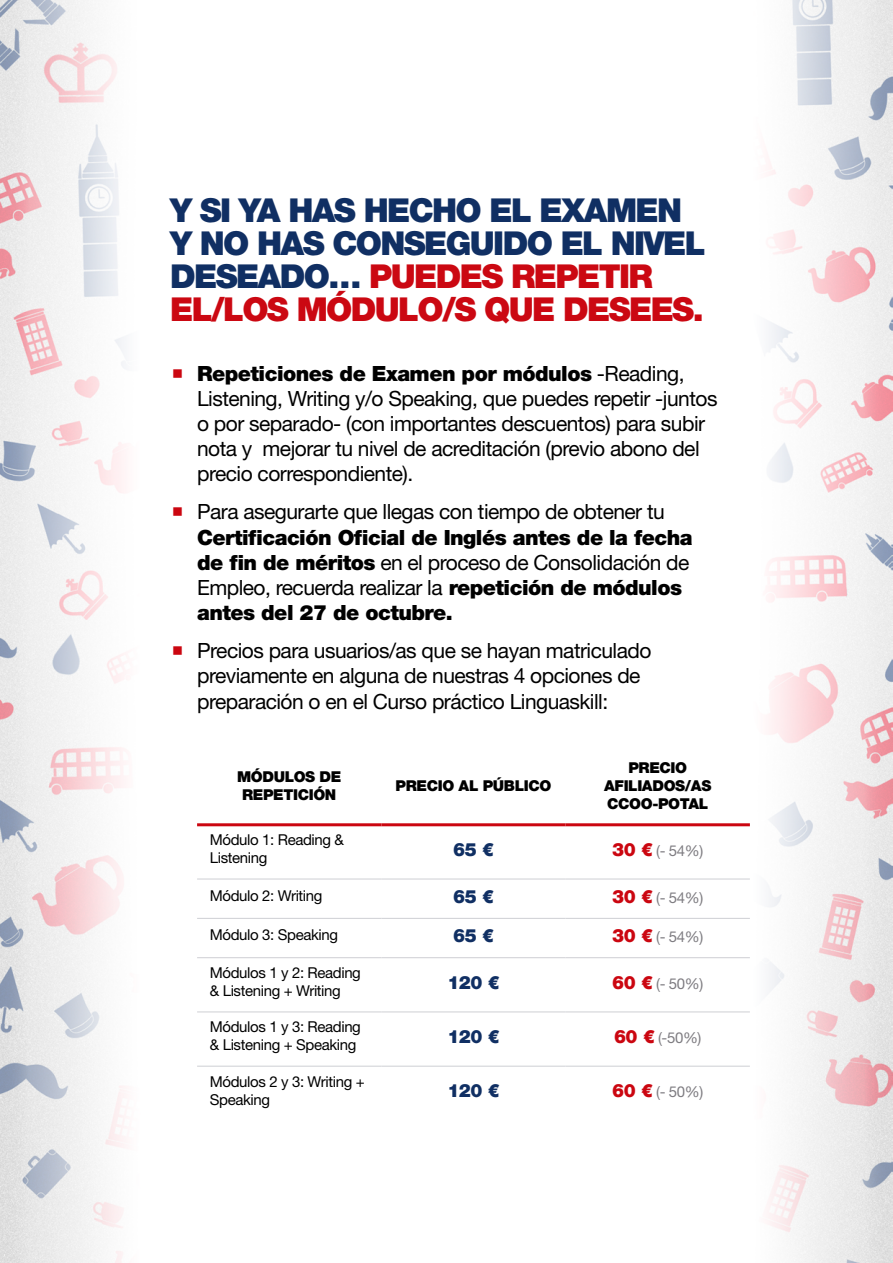
<style>
.page{position:relative;width:893px;height:1263px;background:#fff}
.page>*{position:absolute;margin:0;border:0;box-sizing:border-box;transform-origin:0 0}
.t1{font:900 33px/33px "Helvetica Neue LT Std";letter-spacing:-.05em;color:#102f63}
.t2{font:21px/25.2px "Helvetica Neue LT Std";letter-spacing:-.025em;color:#000}
.t3{font:900 21px/25.2px "Helvetica Neue LT Std";letter-spacing:-.025em;color:#000}
.t4{font:900 18px "Helvetica Neue LT";letter-spacing:-.025em;color:#102f63}
.t5{font:15px/18px "Helvetica Neue LT Std";letter-spacing:-.025em;color:#000}
.t6{font:900 15px/18px "Helvetica Neue LT Std";letter-spacing:-.025em;color:#000;text-align:center}
.t7{font:15px "Helvetica Neue LT Std";letter-spacing:-.025em;color:#7e7c81}
.s1{color:#cb0812}
.s2{font-weight:900}
.s3{font-weight:400}
.s4{font-family:"Helvetica Neue LT";font-weight:900;font-size:18px;color:#cb0610}
</style>
<div class="page">
<img style="left:0;top:0;width:893px;height:1263px">
<hr style="left:197px;top:879px;width:184px;height:1px;background:#cecfd4">
<hr style="left:381px;top:879px;width:185px;height:1px;background:#cecfd4">
<hr style="left:566px;top:879px;width:184px;height:1px;background:#cecfd4">
<hr style="left:197px;top:918px;width:184px;height:1px;background:#cecfd4">
<hr style="left:381px;top:918px;width:185px;height:1px;background:#cecfd4">
<hr style="left:566px;top:918px;width:184px;height:1px;background:#cecfd4">
<hr style="left:197px;top:957px;width:184px;height:1px;background:#cecfd4">
<hr style="left:381px;top:957px;width:185px;height:1px;background:#cecfd4">
<hr style="left:566px;top:957px;width:184px;height:1px;background:#cecfd4">
<hr style="left:197px;top:1011px;width:184px;height:1px;background:#cecfd4">
<hr style="left:381px;top:1011px;width:185px;height:1px;background:#cecfd4">
<hr style="left:566px;top:1011px;width:184px;height:1px;background:#cecfd4">
<hr style="left:197px;top:1066px;width:184px;height:1px;background:#cecfd4">
<hr style="left:381px;top:1066px;width:185px;height:1px;background:#cecfd4">
<hr style="left:566px;top:1066px;width:184px;height:1px;background:#cecfd4">
<hr style="left:197px;top:823px;width:184px;height:3px;background:#cb0610">
<hr style="left:381px;top:823px;width:185px;height:3px;background:#cb0610">
<hr style="left:566px;top:823px;width:184px;height:3px;background:#cb0610">
<svg style="left:173px;top:369px;width:9px;height:8px"></svg>
<svg style="left:173px;top:508px;width:9px;height:8px"></svg>
<svg style="left:173px;top:646px;width:9px;height:9px"></svg>
<h1 class="t1" style="left:170px;top:194px;width:537px">Y SI YA HAS HECHO EL EXAMEN<br>Y NO HAS CONSEGUIDO EL NIVEL<br>DESEADO… <span class="s1">PUEDES REPETIR<br>EL/LOS MÓDULO/S QUE DESEES.</span></h1>
<p class="t2" style="left:197px;top:360px;width:522px"><span class="s2">Repeticiones de Examen por módulos</span> -Reading, Listening, Writing y/o Speaking, que puedes repetir -juntos o por separado- (con importantes descuentos) para subir nota y mejorar tu nivel de acreditación (previo abono del precio correspondiente).</p>
<p class="t2" style="left:197px;top:499px;width:469px">Para asegurarte que llegas con tiempo de obtener tu</p>
<p class="t3" style="left:197px;top:524px;width:497px">Certificación Oficial de Inglés antes de la fecha de fin de méritos <span class="s3">en el proceso de Consolidación de Empleo, recuerda realizar la</span> repetición de módulos antes del 27 de octubre.</p>
<p class="t2" style="left:197px;top:638px;width:456px">Precios para usuarios/as que se hayan matriculado previamente en alguna de nuestras 4 opciones de preparación o en el Curso práctico Linguaskill:</p>
<p class="t6" style="left:237px;top:768px;width:106px">MÓDULOS DE<br>REPETICIÓN</p>
<p class="t6" style="left:396px;top:777px;width:157px">PRECIO AL PÚBLICO</p>
<p class="t6" style="left:604px;top:759px;width:109px">PRECIO<br>AFILIADOS/AS<br>CCOO-POTAL</p>
<p class="t5" style="left:210px;top:831px;width:136px">Módulo 1: Reading &amp;<br>Listening</p>
<p class="t4" style="left:453px;top:839px;width:42px">65 €</p>
<p class="t7" style="left:612px;top:841px;width:93px"><span class="s4">30 €</span> (- 54%)</p>
<p class="t5" style="left:210px;top:886px;width:114px">Módulo 2: Writing</p>
<p class="t4" style="left:453px;top:885px;width:42px">65 €</p>
<p class="t7" style="left:612px;top:888px;width:93px"><span class="s4">30 €</span> (- 54%)</p>
<p class="t5" style="left:210px;top:926px;width:130px">Módulo 3: Speaking</p>
<p class="t4" style="left:453px;top:925px;width:42px">65 €</p>
<p class="t7" style="left:612px;top:928px;width:93px"><span class="s4">30 €</span> (- 54%)</p>
<p class="t5" style="left:210px;top:964px;width:153px">Módulos 1 y 2: Reading &amp; Listening + Writing</p>
<p class="t4" style="left:447px;top:971px;width:54px">120 €</p>
<p class="t7" style="left:612px;top:974px;width:93px"><span class="s4">60 €</span> (- 50%)</p>
<p class="t5" style="left:210px;top:1018px;width:153px">Módulos 1 y 3: Reading &amp; Listening + Speaking</p>
<p class="t4" style="left:447px;top:1026px;width:54px">120 €</p>
<p class="t7" style="left:614px;top:1029px;width:89px"><span class="s4">60 €</span> (-50%)</p>
<p class="t5" style="left:210px;top:1072px;width:156px">Módulos 2 y 3: Writing +<br>Speaking</p>
<p class="t4" style="left:447px;top:1080px;width:54px">120 €</p>
<p class="t7" style="left:612px;top:1083px;width:93px"><span class="s4">60 €</span> (- 50%)</p>
</div>
